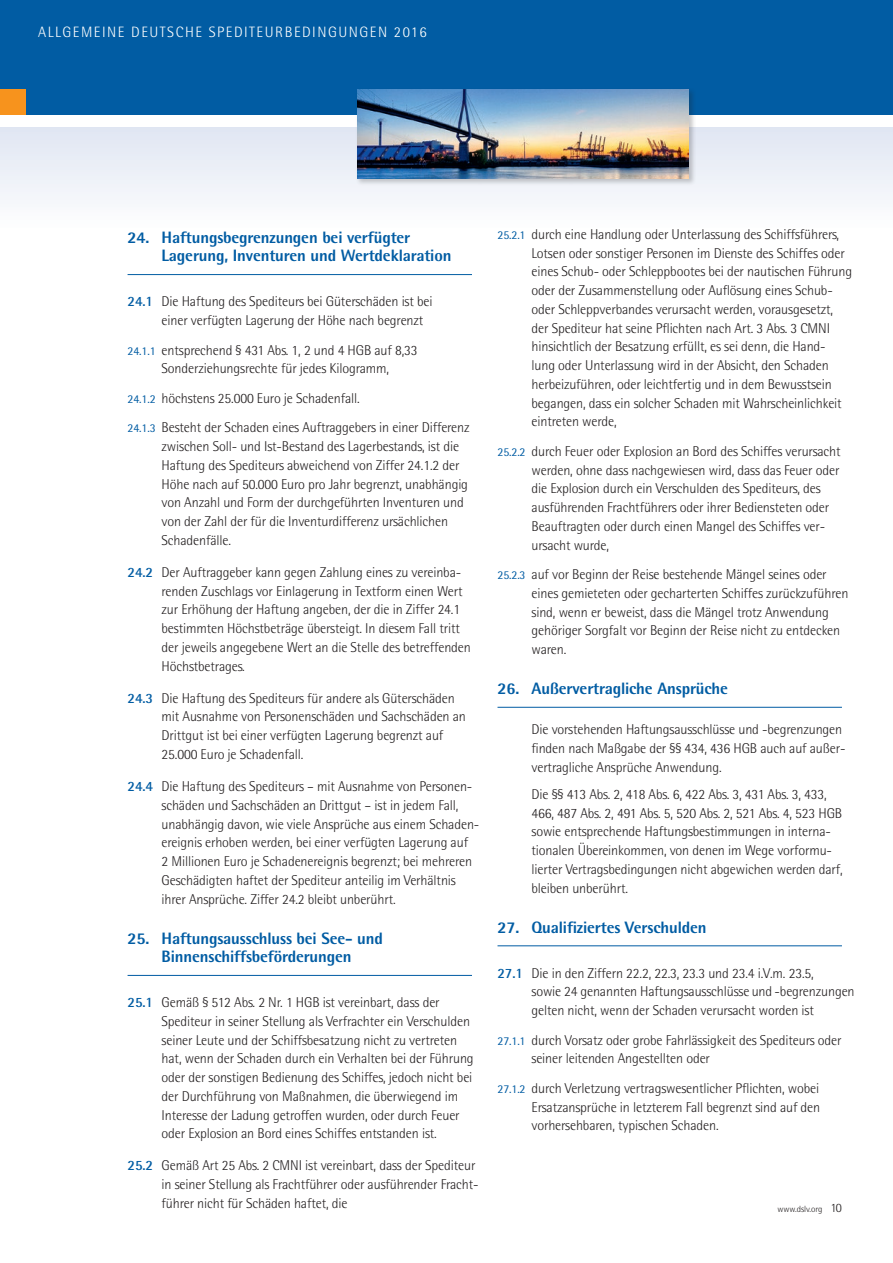
<style>
.page{position:relative;width:893px;height:1263px;background:#fff}
.page>*{position:absolute;margin:0;border:0;box-sizing:border-box;transform-origin:0 0}
.t1{font:800 16.5px/18.8px "Rotis Semi Sans";letter-spacing:-.01em;color:#015ca3}
.t2{font:300 15px "Rotis Semi Sans";letter-spacing:.1em;color:#fff}
.t3{font:300 14.25px/18.8px "Rotis Semi Sans";letter-spacing:-.01em;color:#231f20}
.t4{font:300 9px "Rotis Semi Sans";color:#231f20}
.s1{font-weight:700;color:#015ca3}
.s2{font-weight:400;font-size:12px;color:#015ca3}
.s3{font-size:12.75px}
</style>
<div class="page">
<div style="left:0;top:0;width:893px;height:115px;background:#015ca3"></div>
<div style="left:0;top:128px;width:893px;height:102px;background:linear-gradient(to bottom,#e0e6f2,#fefefe)"></div>
<div style="left:0;top:89px;width:26px;height:26px;background:#f7931d"></div>
<div style="left:355px;top:88px;width:341px;height:98px;background:#231f20;opacity:.25"></div>
<img style="left:357px;top:89px;width:332px;height:90px">
<hr style="left:128px;top:274px;width:344px;height:1px;background:#015ca3">
<hr style="left:128px;top:975px;width:344px;height:1px;background:#015ca3">
<hr style="left:497px;top:707px;width:345px;height:1px;background:#015ca3">
<hr style="left:497px;top:945px;width:345px;height:1px;background:#015ca3">
<p class="t2" style="left:38px;top:23px;width:390px">ALLGEMEINE DEUTSCHE SPEDITEURBEDINGUNGEN 2016</p>
<p class="t1" style="left:162px;top:227px;width:291px;text-indent:-34px">24. Haftungsbegrenzungen bei verfügter<br>Lagerung, Inventuren und Wertdeklaration</p>
<p class="t3" style="left:162px;top:292px;width:272px;text-indent:-34px"><span class="s1">24.1</span> Die Haftung des Spediteurs bei Güterschäden ist bei einer verfügten Lagerung der Höhe nach begrenzt</p>
<p class="t3" style="left:128px;top:340px;width:292px;text-align:center"><span class="s2">24.1.1</span> entsprechend § 431 Abs. 1, 2 und 4 HGB auf 8,33<br>Sonderziehungsrechte für jedes Kilogramm,</p>
<p class="t3" style="left:128px;top:383px;width:344px;line-height:29.5px"><span class="s2">24.1.2</span> höchstens 25.000 Euro je Schadenfall.<br><span class="s2">24.1.3</span> Besteht der Schaden eines Auftraggebers in einer Differenz</p>
<p class="t3" style="left:162px;top:437px;width:308px">zwischen Soll- und Ist-Bestand des Lagerbestands, ist die Haftung des Spediteurs abweichend von Ziffer 24.1.2 der Höhe nach auf 50.000 Euro pro Jahr begrenzt, unabhängig von Anzahl und Form der durchgeführten Inventuren und von der Zahl der für die Inventurdifferenz ursächlichen Schadenfälle.</p>
<p class="t3" style="left:162px;top:563px;width:311px;text-indent:-34px"><span class="s1">24.2</span> Der Auftraggeber kann gegen Zahlung eines zu vereinba&shy;renden Zuschlags vor Einlagerung in Textform einen Wert zur Erhöhung der Haftung angeben, der die in Ziffer 24.1 bestimmten Höchstbeträge übersteigt. In diesem Fall tritt der jeweils angegebene Wert an die Stelle des betreffenden Höchstbetrages.</p>
<p class="t3" style="left:162px;top:688px;width:306px;text-indent:-34px"><span class="s1">24.3</span> Die Haftung des Spediteurs für andere als Güterschäden mit Ausnahme von Personenschäden und Sachschäden an Drittgut ist bei einer verfügten Lagerung begrenzt auf 25.000 Euro je Schadenfall.</p>
<p class="t3" style="left:162px;top:777px;width:319px;text-indent:-34px"><span class="s1">24.4</span> Die Haftung des Spediteurs – mit Ausnahme von Personen&shy;schäden und Sachschäden an Drittgut – ist in jedem Fall, unabhängig davon, wie viele Ansprüche aus einem Schaden&shy;ereignis erhoben werden, bei einer verfügten Lagerung auf<br>2 Millionen Euro je Schadenereignis begrenzt; bei mehreren Geschädigten haftet der Spediteur anteilig im Verhältnis ihrer Ansprüche. Ziffer 24.2 bleibt unberührt.</p>
<p class="t1" style="left:128px;top:928px;width:257px;text-align:center">25. Haftungsausschluss bei See- und<br>Binnenschiffsbeförderungen</p>
<p class="t3" style="left:162px;top:993px;width:314px;text-indent:-34px"><span class="s1">25.1</span> Gemäß § 512 Abs. 2 Nr. 1 HGB ist vereinbart, dass der Spediteur in seiner Stellung als Verfrachter ein Verschulden seiner Leute und der Schiffsbesatzung nicht zu vertreten hat, wenn der Schaden durch ein Verhalten bei der Führung oder der sonstigen Bedienung des Schiffes, jedoch nicht bei der Durchführung von Maßnahmen, die überwiegend im Interesse der Ladung getroffen wurden, oder durch Feuer oder Explosion an Bord eines Schiffes entstanden ist.</p>
<p class="t3" style="left:162px;top:1156px;width:319px;text-indent:-34px"><span class="s1">25.2</span> Gemäß Art 25 Abs. 2 CMNI ist vereinbart, dass der Spediteur in seiner Stellung als Frachtführer oder ausführender Fracht&shy;führer nicht für Schäden haftet, die</p>
<p class="t3" style="left:531px;top:225px;width:322px;text-indent:-34px"><span class="s2">25.2.1</span> durch eine Handlung oder Unterlassung des Schiffsführers, Lotsen oder sonstiger Personen im Dienste des Schiffes oder eines Schub- oder Schleppbootes bei der nautischen Führung oder der Zusammenstellung oder Auflösung eines Schub&shy;oder Schleppverbandes verursacht werden, vorausgesetzt, der Spediteur hat seine Pflichten nach Art. 3 Abs. 3 CMNI hinsichtlich der Besatzung erfüllt, es sei denn, die Hand&shy;lung oder Unterlassung wird in der Absicht, den Schaden herbeizuführen, oder leichtfertig und in dem Bewusstsein begangen, dass ein solcher Schaden mit Wahrscheinlichkeit eintreten werde,</p>
<p class="t3" style="left:531px;top:442px;width:311px;text-indent:-34px"><span class="s2">25.2.2</span> durch Feuer oder Explosion an Bord des Schiffes verursacht werden, ohne dass nachgewiesen wird, dass das Feuer oder die Explosion durch ein Verschulden des Spediteurs, des ausführenden Frachtführers oder ihrer Bediensteten oder Beauftragten oder durch einen Mangel des Schiffes ver&shy;ursacht wurde,</p>
<p class="t3" style="left:532px;top:565px;width:318px;text-indent:-34px"><span class="s2">25.2.3</span> auf vor Beginn der Reise bestehende Mängel seines oder eines gemieteten oder gecharterten Schiffes zurückzuführen sind, wenn er beweist, dass die Mängel trotz Anwendung gehöriger Sorgfalt vor Beginn der Reise nicht zu entdecken waren.</p>
<p class="t1" style="left:497px;top:679px;width:232px">26. Außervertragliche Ansprüche</p>
<p class="t3" style="left:531px;top:720px;width:315px">Die vorstehenden Haftungsausschlüsse und -begrenzungen finden nach Maßgabe der §§ 434, 436 HGB auch auf außer&shy;vertragliche Ansprüche Anwendung.</p>
<p class="t3" style="left:531px;top:785px;width:313px">Die §§ 413 Abs. 2, 418 Abs. 6, 422 Abs. 3, 431 Abs. 3, 433, 466, 487 Abs. 2, 491 Abs. 5, 520 Abs. 2, 521 Abs. 4, 523 HGB sowie entsprechende Haftungsbestimmungen in interna&shy;tionalen Übereinkommen, von denen im Wege vorformu&shy;lierter Vertragsbedingungen nicht abgewichen werden darf, bleiben unberührt.</p>
<p class="t1" style="left:497px;top:917px;width:211px">27. Qualifiziertes Verschulden</p>
<p class="t3" style="left:531px;top:963px;width:325px;text-indent:-34px"><span class="s1">27.1</span> Die in den Ziffern 22.2, 22.3, 23.3 und 23.4 i.V.m. 23.5,<br>sowie 24 genannten Haftungsausschlüsse und -begrenzungen gelten nicht, wenn der Schaden verursacht worden ist</p>
<p class="t3" style="left:532px;top:1030px;width:311px;text-indent:-34px"><span class="s2">27.1.1</span> durch Vorsatz oder grobe Fahrlässigkeit des Spediteurs oder seiner leitenden Angestellten oder</p>
<p class="t3" style="left:532px;top:1078px;width:290px;text-align:justify;text-indent:-34px"><span class="s2">27.1.2</span> durch Verletzung vertragswesentlicher Pflichten, wobei Ersatzansprüche in letzterem Fall begrenzt sind auf den vorhersehbaren, typischen Schaden.</p>
<p class="t4" style="left:778px;top:1204px;width:66px">www.dslv.org <span class="s3">10</span></p>
</div>
